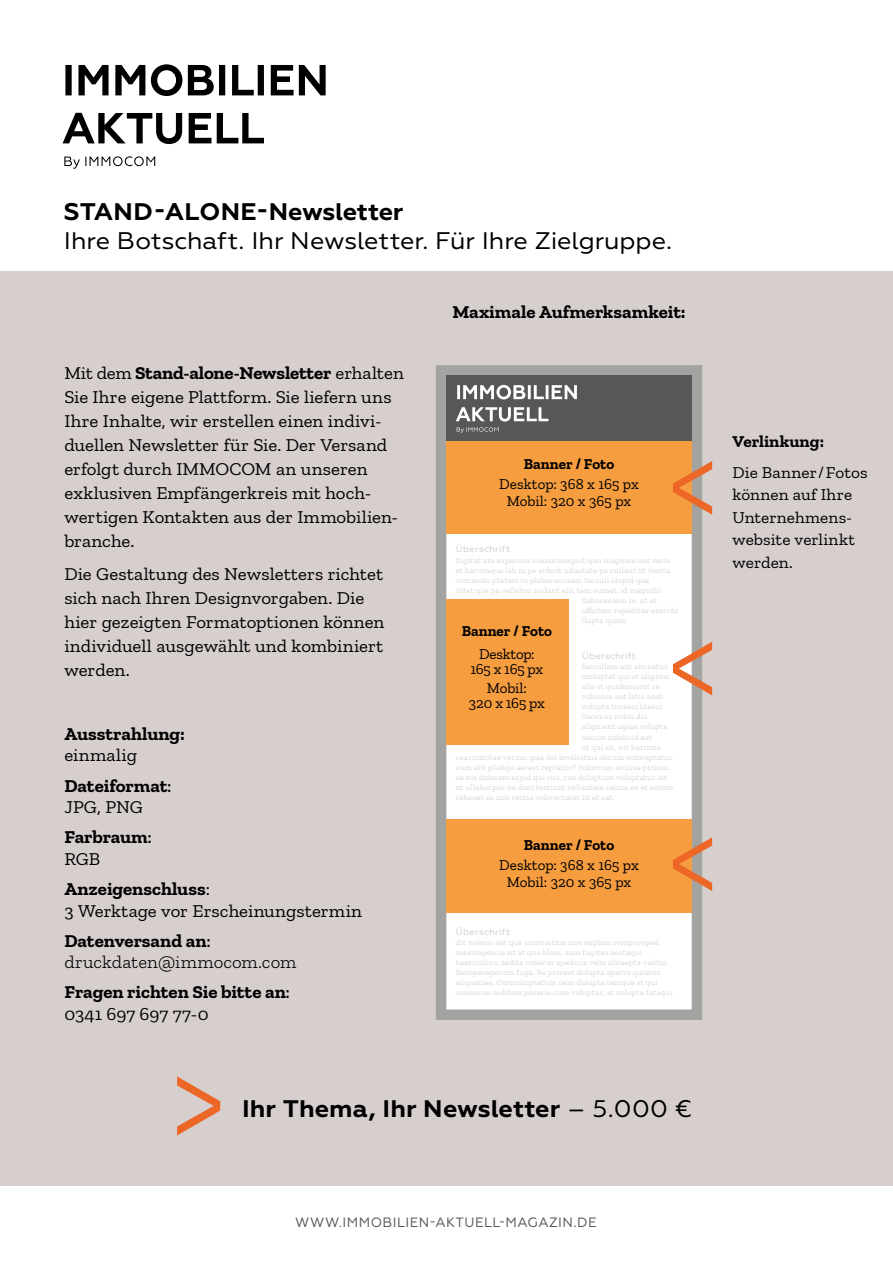
<style>
.page{position:relative;width:893px;height:1263px;background:#fff}
.page>*{position:absolute;margin:0;border:0;box-sizing:border-box;transform-origin:0 0}
.t1{font:700 24px "Geometria";color:#000;scale:1.05 1}
.t2{font:24px "Geometria";letter-spacing:-.005em;color:#000;scale:1.05 1}
.t3{font:18px/24px "Zilla Slab";color:#000;scale:1.05 1}
.t4{font:700 18px/30.2px "Zilla Slab";letter-spacing:-.005em;color:#000;scale:1.05 1}
.t5{font:16.5px/22.5px "Zilla Slab";color:#000;scale:1.05 1}
.t6{font:700 16.5px "Zilla Slab";color:#000;scale:1.05 1}
.t7{font:15px/16.5px "Zilla Slab";color:#000;text-align:center}
.t8{font:700 15px "Zilla Slab";color:#000}
.t9{font:15px/15px "Zilla Slab";letter-spacing:-.02em;color:#000;text-align:center}
.t10{font:13.5px "Geometria";letter-spacing:.035em;color:#575756}
.t11{font:9px "Geometria";letter-spacing:.03em;color:#cfcfcf;scale:1.05 1}
.t12{font:300 7.8px/10.2px "Zilla Slab";letter-spacing:.025em;color:#cfcfcf;scale:1.05 1}
.s1{font-weight:700}
.s2{font-weight:400}
.s3{font-weight:500}
.s4{font-weight:300}
</style>
<div class="page">
<div style="left:0;top:271px;width:893px;height:914px;background:#d7cece"></div>
<svg style="left:177px;top:1076px;width:43px;height:59px"></svg>
<svg style="left:436px;top:365px;width:267px;height:655px;background:#ededec"></svg>
<div style="left:446px;top:440px;width:246px;height:94px;background:#f59d3f"></div>
<div style="left:446px;top:819px;width:246px;height:94px;background:#f59d3f"></div>
<div style="left:446px;top:599px;width:123px;height:145px;background:#f59d3f"></div>
<div style="left:446px;top:376px;width:246px;height:65px;background:#575756"></div>
<svg style="left:457px;top:427px;width:41px;height:6px"></svg>
<svg style="left:456px;top:407px;width:92px;height:14px"></svg>
<svg style="left:457px;top:385px;width:120px;height:14px"></svg>
<svg style="left:64px;top:156px;width:91px;height:13px"></svg>
<svg style="left:63px;top:113px;width:201px;height:31px"></svg>
<svg style="left:65px;top:64px;width:261px;height:32px"></svg>
<svg style="left:673px;top:461px;width:39px;height:54px"></svg>
<svg style="left:673px;top:642px;width:39px;height:53px"></svg>
<svg style="left:673px;top:837px;width:39px;height:54px"></svg>
<h1 class="t1" style="left:64px;top:198px;width:325px">STAND-ALONE-Newsletter</h1>
<h1 class="t2" style="left:64px;top:227px;width:581px">Ihre Botschaft. Ihr Newsletter. Für Ihre Zielgruppe.</h1>
<p class="t3" style="left:64px;top:361px;width:325px">Mit dem <span class="s1">Stand-alone-Newsletter</span> erhalten Sie Ihre eigene Plattform. Sie liefern uns Ihre Inhalte, wir erstellen einen indivi&shy;duellen Newsletter für Sie. Der Versand erfolgt durch IMMOCOM an unseren exklusiven Empfängerkreis mit hoch&shy;wertigen Kontakten aus der Immobilien&shy;branche.</p>
<h2 class="t3" style="left:64px;top:562px;width:306px">Die Gestaltung des Newsletters richtet sich nach Ihren Designvorgaben. Die hier gezeigten Formatoptionen können individuell ausgewählt und kombiniert werden.</h2>
<h2 class="t4" style="left:64px;top:719px;width:116px">Ausstrahlung:</h2>
<h2 class="t4" style="left:64px;top:740px;width:104px"><span class="s2">einmalig<br></span>Dateiformat<span class="s3">:</span></h2>
<h2 class="t4" style="left:64px;top:792px;width:85px"><span class="s2">JPG, PNG<br></span>Farbraum<span class="s3">:</span></h2>
<h2 class="t4" style="left:64px;top:844px;width:140px"><span class="s2">RGB<br></span>Anzeigenschluss<span class="s2">:</span></h2>
<h2 class="t3" style="left:64px;top:896px;width:285px;line-height:30.2px">3 Werktage vor Erscheinungstermin<br><span class="s1">Datenversand an</span><span class="s3">:</span></h2>
<h2 class="t4" style="left:64px;top:947px;width:222px"><span class="s4">druckdaten@immocom.com<br></span>Fragen richten Sie bitte an<span class="s3">:</span></h2>
<h2 class="t3" style="left:64px;top:1002px;width:139px">0341 697 697 77-0</h2>
<h2 class="t4" style="left:452px;top:297px;width:224px">Maximale Aufmerksamkeit:</h2>
<h3 class="t8" style="left:524px;top:455px;width:92px">Banner / Foto</h3>
<h3 class="t7" style="left:499px;top:476px;width:141px">Desktop: 368 x 165 px<br>Mobil: 320 x 365 px</h3>
<p class="t11" style="left:456px;top:544px;width:53px">Überschrift</p>
<p class="t12" style="left:456px;top:555px;width:206px">fugitat am experum nimaximagnit quo magnam aut veris</p>
<p class="t12" style="left:456px;top:565px;width:206px">et harumque lab in pe erferit ullautate pa cullaut ut ventia</p>
<p class="t12" style="left:456px;top:575px;width:186px">commolu ptatem in plaborecusam faccull olupid que</p>
<p class="t12" style="left:456px;top:585px;width:197px">ilitet que pa vellabor audant alic tem eumet, id magnihi</p>
<p class="t12" style="left:582px;top:595px;width:73px">llaboreniam re, ut et</p>
<p class="t12" style="left:582px;top:605px;width:94px">offictem repeditae exerchi</p>
<p class="t12" style="left:582px;top:616px;width:44px">llupta quam</p>
<p class="t11" style="left:582px;top:650px;width:53px">Überschrift</p>
<p class="t12" style="left:582px;top:661px;width:83px">faccullam aut am eatus</p>
<p class="t12" style="left:582px;top:671px;width:85px">moluptat qui ut alignisi</p>
<p class="t12" style="left:582px;top:681px;width:76px">alis et quidiorisint re</p>
<p class="t12" style="left:582px;top:691px;width:79px">volorum aut latis andi</p>
<p class="t12" style="left:582px;top:701px;width:78px">volupta turesci litesci</p>
<p class="t12" style="left:582px;top:712px;width:64px">llaces es nobis dis</p>
<p class="t12" style="left:582px;top:722px;width:83px">alignient ugiae volupta</p>
<p class="t12" style="left:582px;top:732px;width:68px">secum nobiscid est</p>
<p class="t12" style="left:582px;top:742px;width:77px">ut qui sit, nit harunte</p>
<p class="t12" style="left:456px;top:752px;width:208px">cearuntotae verum ipsa del invelistios derum voloreptatur</p>
<p class="t12" style="left:456px;top:762px;width:204px">sum alit pliatqu aerest reptatur? Solorrum eiciusa picium</p>
<p class="t12" style="left:456px;top:772px;width:203px">ea nis dolorem aspid qui cus, cus doluptum voluptatur sit</p>
<p class="t12" style="left:456px;top:782px;width:209px">ut ullaborpos ne duci testiunt vellautem reium ex et entem</p>
<p class="t12" style="left:456px;top:793px;width:153px">rehenet es non restia volorectatet lit et eat.</p>
<h3 class="t8" style="left:462px;top:622px;width:92px">Banner / Foto</h3>
<h3 class="t9" style="left:470px;top:647px;width:74px">Desktop:<br>165 x 165 px</h3>
<h3 class="t7" style="left:469px;top:681px;width:78px;line-height:15px">Mobil:<br>320 x 165 px</h3>
<h3 class="t8" style="left:524px;top:836px;width:92px">Banner / Foto</h3>
<h3 class="t7" style="left:499px;top:857px;width:141px">Desktop: 368 x 165 px<br>Mobil: 320 x 365 px</h3>
<p class="t11" style="left:456px;top:926px;width:53px">Überschrift</p>
<p class="t12" style="left:456px;top:937px;width:208px">dit volessi net que comnistion non explam remporeped maximpercia sit at quo blam, sam fugitas sectaqui bearcilibus, sedita conecer spedicia velis alitaepta velitio.<br>Nempereperum fuga. Re prerest dolupta sperro quiatur aliquatiae. Ommoluptatum nem dolupta temque et qui conessim seditem porerio cum voluptur, et volupta tataqui</p>
<h1 class="t1" style="left:242px;top:1094px;width:430px">Ihr Thema, Ihr Newsletter <span class="s2">– 5.000 €</span></h1>
<h3 class="t10" style="left:295px;top:1214px;width:303px">WWW.IMMOBILIEN-AKTUELL-MAGAZIN.DE</h3>
<h3 class="t6" style="left:732px;top:432px;width:89px">Verlinkung:</h3>
<h3 class="t5" style="left:732px;top:461px;width:130px">Die Banner /Fotos können auf Ihre<br>Unternehmens--- website verlinkt werden.</h3>
</div>
